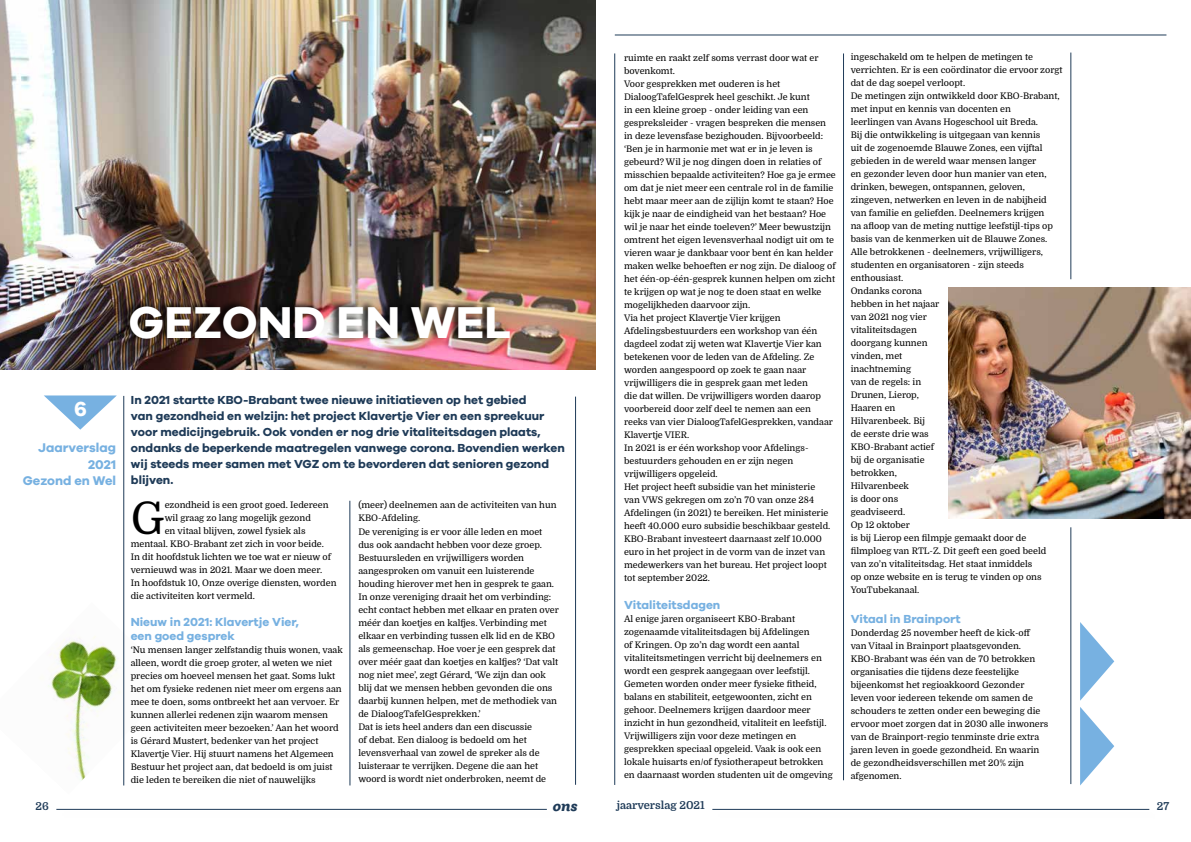
<style>
.page{position:relative;width:1191px;height:842px;background:#fff}
.page>*{position:absolute;margin:0;border:0;box-sizing:border-box;transform-origin:0 0}
.t1{font:700 46px "Galano Grotesque DEMO";color:#fff}
.t2{font:45.1px "Domine";color:#000}
.t3{font:700 21px "Galano Grotesque DEMO";color:#fff}
.t4{font:italic 800 14px "Ulises";color:#1f3b58}
.t5{font:700 13px/16.5px "Galano Grotesque DEMO";color:#77b1e1;text-align:right}
.t6{font:700 12px/16px "Galano Grotesque DEMO";color:#1f3b58}
.t7{font:700 12px/14px "Galano Grotesque DEMO";color:#77b1e1}
.t8{font:700 11px "Domine";color:#1f3b58}
.t9{font:9px/13px "Domine";color:#000}
</style>
<div class="page">
<img style="left:48px;top:602px;width:77px;height:184px">
<hr style="left:614px;top:53px;width:1px;height:732px;background:#1f3b58">
<hr style="left:843px;top:53px;width:1px;height:727px;background:#1f3b58">
<hr style="left:712px;top:809px;width:437px;height:1px;background:#1f3b58">
<hr style="left:615px;top:35px;width:551px;height:1px;background:#1f3b58">
<img style="left:0;top:0;width:595px;height:370px">
<svg style="left:44px;top:395px;width:73px;height:35px"></svg>
<hr style="left:350px;top:501px;width:1px;height:284px;background:#1f3b58">
<hr style="left:124px;top:396px;width:1px;height:389px;background:#1f3b58">
<hr style="left:575px;top:397px;width:1px;height:388px;background:#1f3b58">
<div style="left:120px;top:299px;width:390px;height:43px;background:#000;opacity:.75"></div>
<hr style="left:56px;top:809px;width:491px;height:1px;background:#1f3b58">
<hr style="left:1070px;top:53px;width:1px;height:226px;background:#1f3b58">
<hr style="left:1070px;top:527px;width:1px;height:257px;background:#1f3b58">
<svg style="left:1080px;top:707px;width:34px;height:78px"></svg>
<svg style="left:1080px;top:622px;width:34px;height:79px"></svg>
<img style="left:948px;top:288px;width:243px;height:230px">
<h3 class="t3" style="left:74px;top:400px;width:14px">6</h3>
<h3 class="t5" style="left:23px;top:440px;width:95px">Jaarverslag<br>2021<br>Gezond en Wel</h3>
<p class="t8" style="left:36px;top:800px;width:15px">26</p>
<h1 class="t1" style="left:129px;top:303px;width:384px">GEZOND EN WEL</h1>
<p class="t6" style="left:131px;top:392px;width:435px">In 2021 startte KBO-Brabant twee nieuwe initiatieven op het gebied<br>van gezondheid en welzijn: het project Klavertje Vier en een spreekuur voor medicijngebruik. Ook vonden er nog drie vitaliteitsdagen plaats, ondanks de beperkende maatregelen vanwege corona. Bovendien werken wij steeds meer samen met VGZ om te bevorderen dat senioren gezond blijven.</p>
<h2 class="t2" style="left:131px;top:493px;width:35px">G</h2>
<p class="t9" style="left:165px;top:498px;width:165px">ezondheid is een groot goed. Iedereen</p>
<p class="t9" style="left:165px;top:511px;width:148px">wil graag zo lang mogelijk gezond</p>
<p class="t9" style="left:165px;top:524px;width:142px">en vitaal blijven, zowel fysiek als</p>
<p class="t9" style="left:131px;top:537px;width:195px">mentaal. KBO-Brabant zet zich in voor beide.</p>
<p class="t9" style="left:131px;top:550px;width:202px">In dit hoofdstuk lichten we toe wat er nieuw of</p>
<p class="t9" style="left:131px;top:563px;width:193px">vernieuwd was in 2021. Maar we doen meer.</p>
<p class="t9" style="left:131px;top:576px;width:207px">In hoofdstuk 10, Onze overige diensten, worden</p>
<p class="t9" style="left:131px;top:589px;width:126px">die activiteiten kort vermeld.</p>
<h3 class="t7" style="left:131px;top:615px;width:170px">Nieuw in 2021: Klavertje Vier, een goed gesprek</h3>
<p class="t9" style="left:131px;top:643px;width:214px">‘Nu mensen langer zelfstandig thuis wonen, vaak alleen, wordt die groep groter, al weten we niet precies om hoeveel mensen het gaat. Soms lukt het om fysieke redenen niet meer om ergens aan mee te doen, soms ontbreekt het aan vervoer. Er kunnen allerlei redenen zijn waarom mensen geen activiteiten meer bezoeken.’ Aan het woord is Gérard Mustert, bedenker van het project Klavertje Vier. Hij stuurt namens het Algemeen Bestuur het project aan, dat bedoeld is om juist die leden te bereiken die niet of nauwelijks</p>
<p class="t9" style="left:358px;top:499px;width:200px">(meer) deelnemen aan de activiteiten van hun<br>KBO-Afdeling.</p>
<p class="t9" style="left:358px;top:526px;width:202px">De vereniging is er voor álle leden en moet dus ook aandacht hebben voor deze groep.<br>Bestuursleden en vrijwilligers worden aangesproken om vanuit een luisterende houding hierover met hen in gesprek te gaan.<br>In onze vereniging draait het om verbinding: echt contact hebben met elkaar en praten over méér dan koetjes en kalfjes. Verbinding met elkaar en verbinding tussen elk lid en de KBO als gemeenschap. Hoe voer je een gesprek dat over méér gaat dan koetjes en kalfjes? ‘Dat valt nog niet mee’, zegt Gérard, ‘We zijn dan ook blij dat we mensen hebben gevonden die ons daarbij kunnen helpen, met de methodiek van de DialoogTafelGesprekken.’<br>Dat is iets heel anders dan een discussie<br>of debat. Een dialoog is bedoeld om het levensverhaal van zowel de spreker als de luisteraar te verrijken. Degene die aan het woord is wordt niet onderbroken, neemt de</p>
<p class="t9" style="left:624px;top:52px;width:213px">ruimte en raakt zelf soms verrast door wat er bovenkomt.<br>Voor gesprekken met ouderen is het DialoogTafelGesprek heel geschikt. Je kunt<br>in een kleine groep - onder leiding van een gespreksleider - vragen bespreken die mensen in deze levensfase bezighouden. Bijvoorbeeld: ‘Ben je in harmonie met wat er in je leven is gebeurd? Wil je nog dingen doen in relaties of misschien bepaalde activiteiten? Hoe ga je ermee om dat je niet meer een centrale rol in de familie hebt maar meer aan de zijlijn komt te staan? Hoe kijk je naar de eindigheid van het bestaan? Hoe wil je naar het einde toeleven?’ Meer bewustzijn omtrent het eigen levensverhaal nodigt uit om te vieren waar je dankbaar voor bent én kan helder maken welke behoeften er nog zijn. De dialoog of het één-op-één-gesprek kunnen helpen om zicht te krijgen op wat je nog te doen staat en welke mogelijkheden daarvoor zijn.<br>Via het project Klavertje Vier krijgen Afdelingsbestuurders een workshop van één dagdeel zodat zij weten wat Klavertje Vier kan betekenen voor de leden van de Afdeling. Ze worden aangespoord op zoek te gaan naar vrijwilligers die in gesprek gaan met leden<br>die dat willen. De vrijwilligers worden daarop voorbereid door zelf deel te nemen aan een reeks van vier DialoogTafelGesprekken, vandaar Klavertje VIER.<br>In 2021 is er één workshop voor Afdelings&shy;bestuurders gehouden en er zijn negen vrijwilligers opgeleid.<br>Het project heeft subsidie van het ministerie<br>van VWS gekregen om zo’n 70 van onze 284<br>Afdelingen (in 2021) te bereiken. Het ministerie heeft 40.000 euro subsidie beschikbaar gesteld.<br>KBO-Brabant investeert daarnaast zelf 10.000 euro in het project in de vorm van de inzet van medewerkers van het bureau. Het project loopt tot september 2022.</p>
<h3 class="t7" style="left:624px;top:599px;width:98px">Vitaliteitsdagen</h3>
<p class="t9" style="left:624px;top:613px;width:210px">Al enige jaren organiseert KBO-Brabant zogenaamde vitaliteitsdagen bij Afdelingen<br>of Kringen. Op zo’n dag wordt een aantal vitaliteitsmetingen verricht bij deelnemers en wordt een gesprek aangegaan over leefstijl.<br>Gemeten worden onder meer fysieke fitheid, balans en stabiliteit, eetgewoonten, zicht en gehoor. Deelnemers krijgen daardoor meer inzicht in hun gezondheid, vitaliteit en leefstijl.<br>Vrijwilligers zijn voor deze metingen en gesprekken speciaal opgeleid. Vaak is ook een lokale huisarts en/of fysiotherapeut betrokken en daarnaast worden studenten uit de omgeving</p>
<p class="t9" style="left:850px;top:50px;width:213px">ingeschakeld om te helpen de metingen te verrichten. Er is een coördinator die ervoor zorgt dat de dag soepel verloopt.<br>De metingen zijn ontwikkeld door KBO-Brabant, met input en kennis van docenten en<br>leerlingen van Avans Hogeschool uit Breda.<br>Bij die ontwikkeling is uitgegaan van kennis<br>uit de zogenoemde Blauwe Zones, een vijftal gebieden in de wereld waar mensen langer<br>en gezonder leven door hun manier van eten, drinken, bewegen, ontspannen, geloven, zingeven, netwerken en leven in de nabijheid van familie en geliefden. Deelnemers krijgen<br>na afloop van de meting nuttige leefstijl-tips op basis van de kenmerken uit de Blauwe Zones.<br>Alle betrokkenen - deelnemers, vrijwilligers, studenten en organisatoren - zijn steeds enthousiast.<br>Ondanks corona<br>hebben in het najaar<br>van 2021 nog vier<br>vitaliteitsdagen<br>doorgang kunnen<br>vinden, met<br>inachtneming<br>van de regels: in<br>Drunen, Lierop,<br>Haaren en<br>Hilvarenbeek. Bij<br>de eerste drie was<br>KBO-Brabant actief<br>bij de organisatie<br>betrokken,<br>Hilvarenbeek<br>is door ons<br>geadviseerd.<br>Op 12 oktober<br>is bij Lierop een filmpje gemaakt door de filmploeg van RTL-Z. Dit geeft een goed beeld van zo’n vitaliteitsdag. Het staat inmiddels<br>op onze website en is terug te vinden op ons<br>YouTubekanaal.</p>
<h3 class="t7" style="left:850px;top:612px;width:112px">Vitaal in Brainport</h3>
<p class="t9" style="left:850px;top:626px;width:199px">Donderdag 25 november heeft de kick-off van Vitaal in Brainport plaatsgevonden.<br>KBO-Brabant was één van de 70 betrokken organisaties die tijdens deze feestelijke bijeenkomst het regioakkoord Gezonder leven voor iedereen tekende om samen de schouders te zetten onder een beweging die ervoor moet zorgen dat in 2030 alle inwoners van de Brainport-regio tenminste drie extra jaren leven in goede gezondheid. En waarin de gezondheidsverschillen met 20% zijn afgenomen.</p>
<p class="t8" style="left:617px;top:799px;width:89px">jaarverslag 2021</p>
<h3 class="t4" style="left:553px;top:797px;width:26px">ons</h3>
<p class="t8" style="left:1156px;top:800px;width:14px">27</p>
</div>
